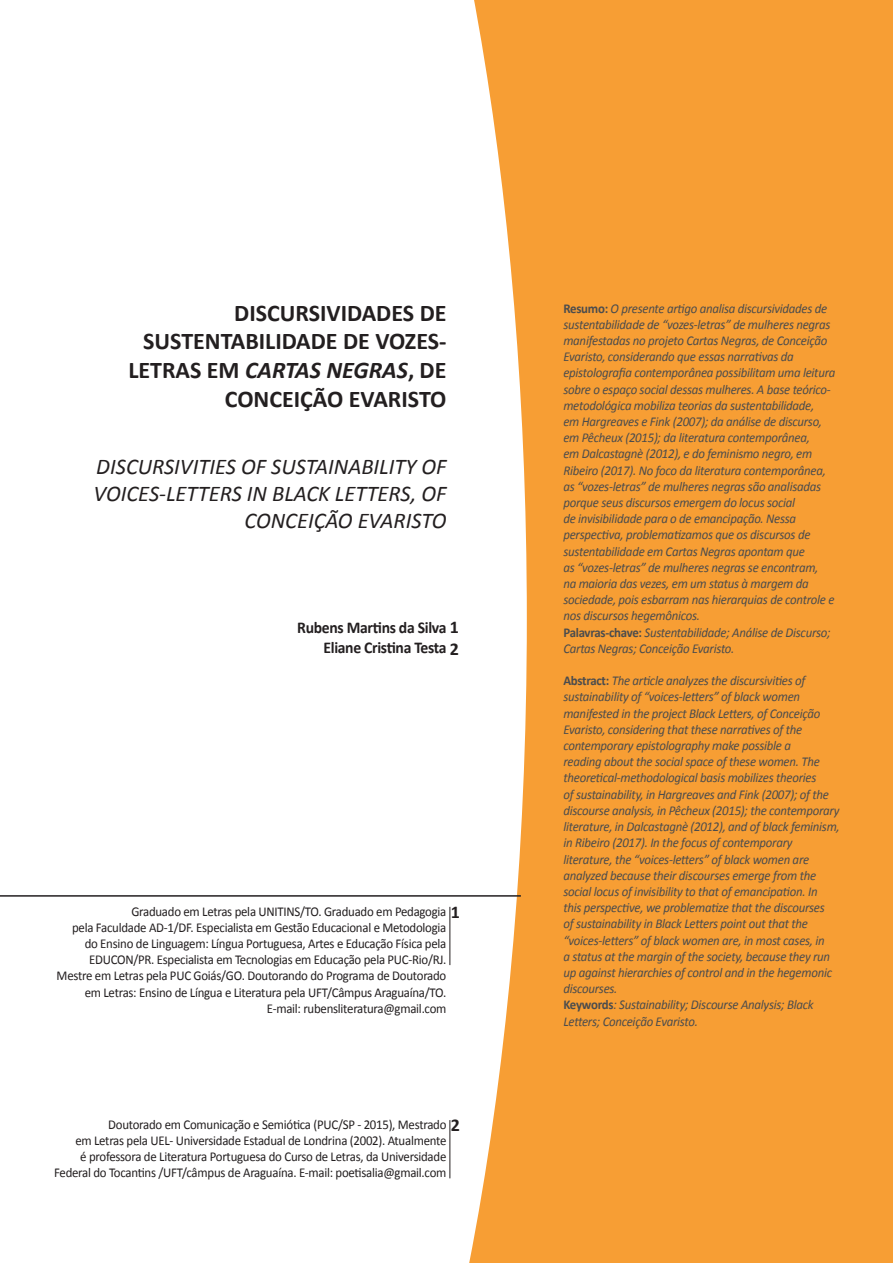
<style>
.page{position:relative;width:893px;height:1263px;background:#fff}
.page>*{position:absolute;margin:0;border:0;box-sizing:border-box;transform-origin:0 0}
.t1{font:700 24px/28.8px "Calibri";color:#231f20;text-align:right}
.t2{font:italic 22.5px/27px "Calibri";color:#231f20;text-align:right}
.t3{font:700 18px "Calibri";color:#231f20}
.t4{font:700 16.5px/19.8px "Calibri";letter-spacing:-.02em;color:#231f20;scale:.95 1}
.t5{font:italic 13.5px/16.2px "Calibri";letter-spacing:-.02em;color:#4b4c4d;scale:.95 1}
.t6{font:13.5px/16.2px "Calibri";letter-spacing:-.02em;color:#231f20;text-align:right;scale:.95 1}
.s1{font-style:italic}
.s2{font-size:18px}
.s3{font-weight:700;font-style:normal}
</style>
<div class="page">
<svg style="left:469px;top:0;width:424px;height:1263px;background:#f7a747"></svg>
<hr style="left:0;top:895px;width:521px;height:2px;background:#231f20">
<hr style="left:449px;top:907px;width:1px;height:58px;background:#231f20">
<hr style="left:449px;top:1120px;width:1px;height:58px;background:#231f20">
<h1 class="t1" style="left:128px;top:298px;width:320px">DISCURSIVIDADES DE<br>SUSTENTABILIDADE DE VOZES-<br>LETRAS EM <span class="s1">CARTAS NEGRAS</span>, DE<br>CONCEIÇÃO EVARISTO</h1>
<h2 class="t2" style="left:94px;top:452px;width:354px">DISCURSIVITIES OF SUSTAINABILITY OF<br>VOICES-LETTERS IN BLACK LETTERS, OF<br>CONCEIÇÃO EVARISTO</h2>
<p class="t4" style="left:323px;top:618px;width:144px;text-indent:-26px">Rubens Martins da Silva <span class="s2">1<br></span>Eliane Cristina Testa</p>
<h3 class="t3" style="left:450px;top:637px;width:11px">2</h3>
<p class="t6" style="left:57px;top:903px;width:412px">Graduado em Letras pela UNITINS/TO. Graduado em Pedagogia<br>pela Faculdade AD-1/DF. Especialista em Gestão Educacional e Metodologia do Ensino de Linguagem: Língua Portuguesa, Artes e Educação Física pela EDUCON/PR. Especialista em Tecnologias em Educação pela PUC-Rio/RJ.<br>Mestre em Letras pela PUC Goiás/GO. Doutorando do Programa de Doutorado em Letras: Ensino de Língua e Literatura pela UFT/Câmpus Araguaína/TO.<br>E-mail: rubensliteratura@gmail.com</p>
<h3 class="t3" style="left:451px;top:900px;width:11px">1</h3>
<p class="t6" style="left:54px;top:1116px;width:414px">Doutorado em Comunicação e Semiótica (PUC/SP - 2015), Mestrado<br>em Letras pela UEL- Universidade Estadual de Londrina (2002). Atualmente<br>é professora de Literatura Portuguesa do Curso de Letras, da Universidade Federal do Tocantins /UFT/câmpus de Araguaína. E-mail: poetisalia@gmail.com</p>
<h3 class="t3" style="left:451px;top:1114px;width:11px">2</h3>
<p class="t5" style="left:563px;top:300px;width:288px"><span class="s3">Resumo:</span> O presente artigo analisa discursividades de sustentabilidade de “vozes-letras” de mulheres negras manifestadas no projeto Cartas Negras, de Conceição Evaristo, considerando que essas narrativas da epistolografia contemporânea possibilitam uma leitura sobre o espaço social dessas mulheres. A base teórico&shy;metodológica mobiliza teorias da sustentabilidade,<br>em Hargreaves e Fink (2007); da análise de discurso, em Pêcheux (2015); da literatura contemporânea,<br>em Dalcastagnè (2012), e do feminismo negro, em Ribeiro (2017). No foco da literatura contemporânea, as “vozes-letras” de mulheres negras são analisadas porque seus discursos emergem do locus social<br>de invisibilidade para o de emancipação. Nessa perspectiva, problematizamos que os discursos de sustentabilidade em Cartas Negras apontam que<br>as “vozes-letras” de mulheres negras se encontram,<br>na maioria das vezes, em um status à margem da sociedade, pois esbarram nas hierarquias de controle e nos discursos hegemônicos.<br><span class="s3">Palavras-chave:</span> Sustentabilidade; Análise de Discurso; Cartas Negras; Conceição Evaristo.</p>
<p class="t5" style="left:563px;top:672px;width:292px"><span class="s3">Abstract:</span> The article analyzes the discursivities of sustainability of “voices-letters” of black women manifested in the project Black Letters, of Conceição Evaristo, considering that these narratives of the contemporary epistolography make possible a<br>reading about the social space of these women. The theoretical-methodological basis mobilizes theories<br>of sustainability, in Hargreaves and Fink (2007); of the discourse analysis, in Pêcheux (2015); the contemporary literature, in Dalcastagnè (2012), and of black feminism, in Ribeiro (2017). In the focus of contemporary literature, the “voices-letters” of black women are analyzed because their discourses emerge from the social locus of invisibility to that of emancipation. In<br>this perspective, we problematize that the discourses<br>of sustainability in Black Letters point out that the “voices-letters” of black women are, in most cases, in<br>a status at the margin of the society, because they run up against hierarchies of control and in the hegemonic discourses.<br><span class="s3">Keywords</span>: Sustainability; Discourse Analysis; Black Letters; Conceição Evaristo.</p>
</div>
